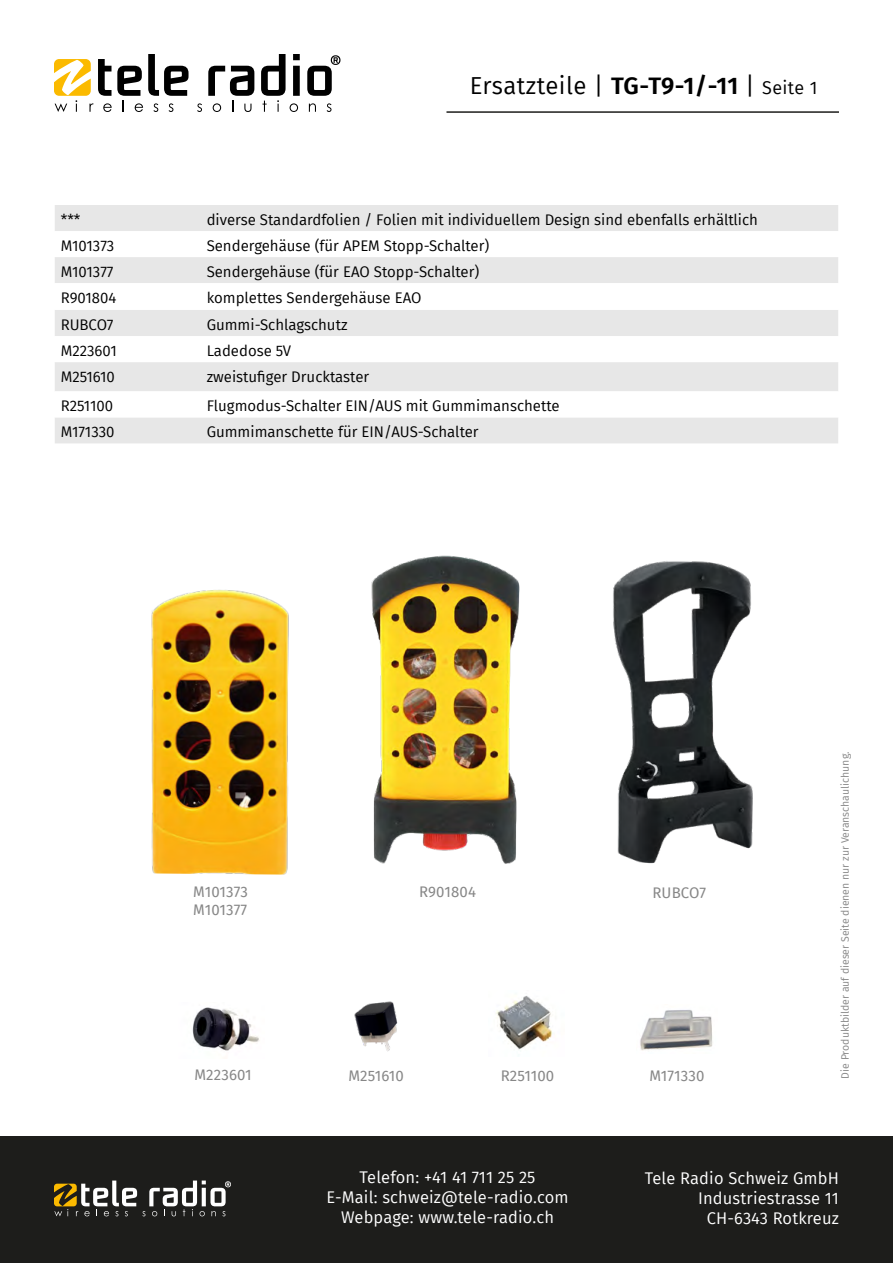
<style>
.page{position:relative;width:893px;height:1263px;background:#fff}
.page>*{position:absolute;margin:0;border:0;box-sizing:border-box;transform-origin:0 0}
.t1{font:24px "Fira Sans";letter-spacing:.015em;color:#000}
.t2{font:16.5px/19.8px "Fira Sans";letter-spacing:.01em;color:#fff;text-align:center}
.t3{font:15px "Fira Sans";color:#000}
.t4{font:15px/18px "Fira Sans";letter-spacing:.01em;color:#878787}
.t5{font:10.5px "Fira Sans";color:#878787}
.s1{font-weight:600}
.s2{font-size:18px}
</style>
<div class="page">
<svg style="left:197px;top:103px;width:5px;height:9px"></svg>
<svg style="left:309px;top:103px;width:7px;height:9px"></svg>
<svg style="left:327px;top:103px;width:4px;height:9px"></svg>
<svg style="left:54px;top:54px;width:135px;height:58px"></svg>
<svg style="left:208px;top:66px;width:46px;height:46px"></svg>
<svg style="left:261px;top:54px;width:39px;height:58px"></svg>
<svg style="left:307px;top:55px;width:33px;height:41px"></svg>
<div style="left:1px;top:1136px;width:892px;height:126px;background:#1d1d1b"></div>
<svg style="left:54px;top:1180px;width:177px;height:36px"></svg>
<hr style="left:446px;top:111px;width:393px;height:2px;background:#1d1d1b">
<img style="left:354px;top:1001px;width:44px;height:51px">
<div style="left:55px;top:205px;width:783px;height:238px;background:#e7e7e7"></div>
<svg style="left:55px;top:231px;width:783px;height:186px"></svg>
<img style="left:640px;top:1010px;width:73px;height:41px">
<img style="left:192px;top:1007px;width:68px;height:44px">
<img style="left:496px;top:996px;width:57px;height:54px">
<img style="left:613px;top:561px;width:140px;height:303px">
<img style="left:151px;top:589px;width:138px;height:286px">
<img style="left:371px;top:555px;width:149px;height:309px">
<h1 class="t1" style="left:470px;top:68px;width:349px">Ersatzteile | <span class="s1">TG-T9-1/-11</span> | <span class="s2">Seite 1</span></h1>
<p class="t3" style="left:61px;top:209px;width:21px">***</p>
<p class="t3" style="left:207px;top:209px;width:553px">diverse Standardfolien / Folien mit individuellem Design sind ebenfalls erhältlich</p>
<p class="t3" style="left:61px;top:235px;width:55px">M101373</p>
<p class="t3" style="left:207px;top:235px;width:284px">Sendergehäuse (für APEM Stopp-Schalter)</p>
<p class="t3" style="left:61px;top:261px;width:54px">M101377</p>
<p class="t3" style="left:207px;top:261px;width:274px">Sendergehäuse (für EAO Stopp-Schalter)</p>
<p class="t3" style="left:61px;top:287px;width:57px">R901804</p>
<p class="t3" style="left:207px;top:287px;width:216px">komplettes Sendergehäuse EAO</p>
<p class="t3" style="left:61px;top:313px;width:54px">RUBCO7</p>
<p class="t3" style="left:207px;top:313px;width:142px">Gummi-Schlagschutz</p>
<p class="t3" style="left:61px;top:340px;width:58px">M223601</p>
<p class="t3" style="left:207px;top:340px;width:86px">Ladedose 5V</p>
<p class="t3" style="left:61px;top:366px;width:56px">M251610</p>
<p class="t3" style="left:207px;top:366px;width:164px">zweistufiger Drucktaster</p>
<p class="t3" style="left:61px;top:395px;width:54px">R251100</p>
<p class="t3" style="left:207px;top:395px;width:354px">Flugmodus-Schalter EIN/AUS mit Gummimanschette</p>
<p class="t3" style="left:61px;top:421px;width:55px">M171330</p>
<p class="t3" style="left:207px;top:421px;width:273px">Gummimanschette für EIN/AUS-Schalter</p>
<p class="t4" style="left:193px;top:882px;width:56px">M101373<br>M101377</p>
<p class="t4" style="left:194px;top:1065px;width:59px">M223601</p>
<p class="t4" style="left:419px;top:882px;width:58px">R901804</p>
<p class="t4" style="left:652px;top:883px;width:55px">RUBCO7</p>
<p class="t4" style="left:348px;top:1066px;width:57px">M251610</p>
<p class="t4" style="left:501px;top:1066px;width:55px">R251100</p>
<p class="t4" style="left:649px;top:1066px;width:57px">M171330</p>
<p class="t5" style="left:837px;top:1078px;width:328px;rotate:-90deg">Die Produktbilder auf dieser Seite dienen nur zur Veranschaulichung.</p>
<p class="t2" style="left:326px;top:1167px;width:244px">Telefon: +41 41 711 25 25<br>E-Mail: schweiz@tele-radio.com<br>Webpage: www.tele-radio.ch</p>
<p class="t2" style="left:645px;top:1168px;width:196px;text-align:right">Tele Radio Schweiz GmbH<br>Industriestrasse 11<br>CH-6343 Rotkreuz</p>
</div>
